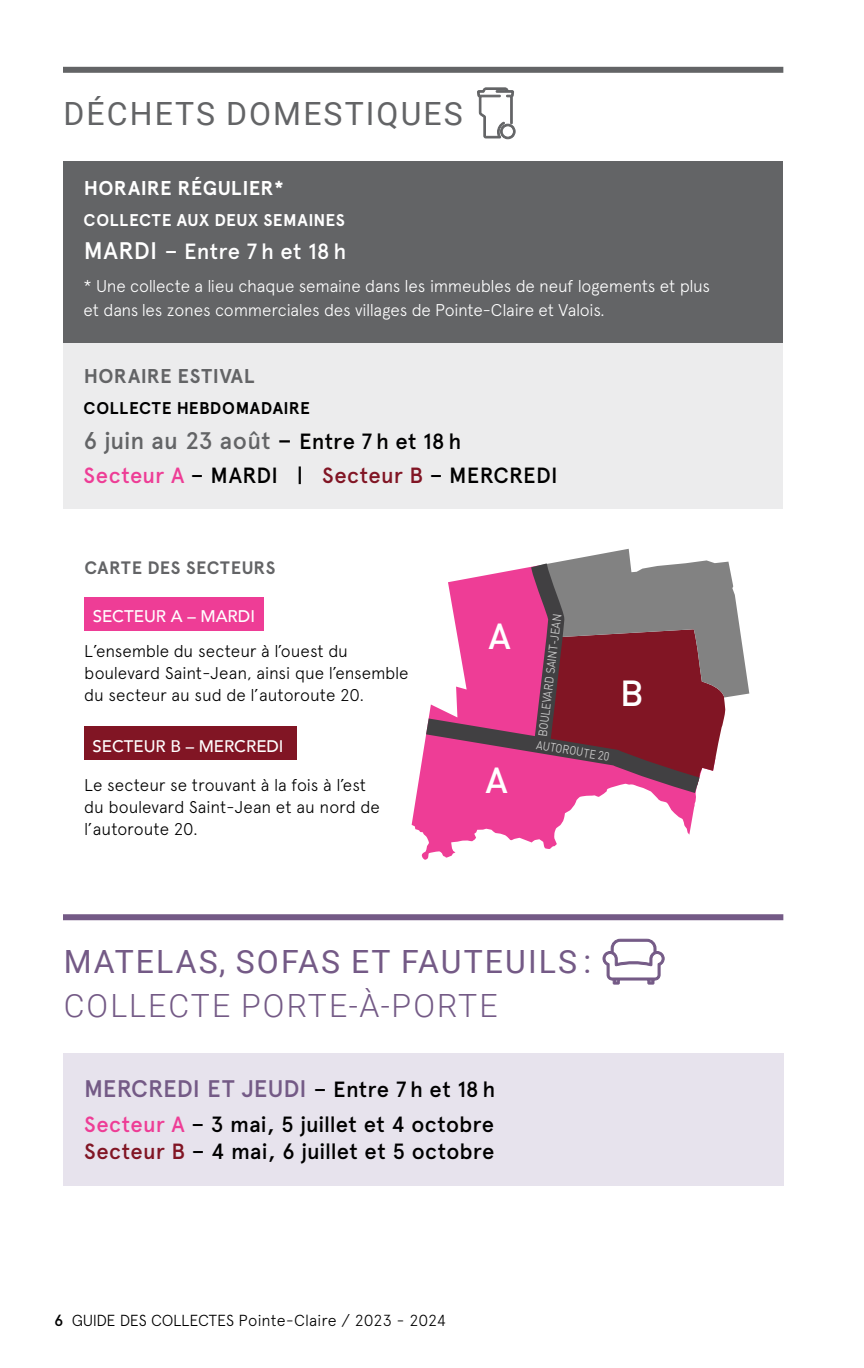
<style>
.page{position:relative;width:864px;height:1368px;background:#fff}
.page>*{position:absolute;margin:0;border:0;box-sizing:border-box;transform-origin:0 0}
.t1{font:500 35.8px "DIN";color:#fff}
.t2{font:32px "Roboto";letter-spacing:.065em;color:#745a86}
.t3{font:300 32px "Roboto";letter-spacing:.065em;color:#745a86}
.t4{font:32px "Roboto";letter-spacing:.065em;color:#636466}
.t5{font:500 24px "Apercu";letter-spacing:-.005em;color:#745a86}
.t6{font:500 24px "Apercu";color:#636466}
.t7{font:500 22px/26.4px "Apercu";letter-spacing:.01em;color:#000}
.t8{font:500 22px "Apercu";letter-spacing:.01em;color:#fff}
.t9{font:700 20px "Apercu";letter-spacing:.02em;color:#fff}
.t10{font:700 20px "Apercu";letter-spacing:.025em;color:#636466}
.t11{font:700 18px "Apercu";letter-spacing:.03em;color:#636466}
.t12{font:300 17px/22px "Apercu";letter-spacing:-.005em;color:#000}
.t13{font:300 17px/24px "Apercu";letter-spacing:-.015em;color:#fff}
.t14{font:700 17px "Apercu";letter-spacing:.035em;color:#fff}
.t15{font:700 17px "Apercu";letter-spacing:.025em;color:#000}
.t16{font:500 16.8px "Avenir";color:#fff}
.t17{font:300 16px "Apercu";letter-spacing:-.005em;color:#000}
.t18{font:12px "DIN";color:#c9c9c9;scale:.89 1}
.s1{font-size:24px}
.s2{color:#000}
.s3{font-size:22px;color:#000}
.s4{color:#ee3d96}
.s5{color:#811524}
.s6{font-weight:500}
</style>
<div class="page">
<div style="left:63px;top:67px;width:720px;height:6px;background:#636466"></div>
<svg style="left:477px;top:87px;width:39px;height:53px"></svg>
<svg style="left:412px;top:549px;width:337px;height:311px"></svg>
<div style="left:63px;top:161px;width:720px;height:182px;background:#636466"></div>
<div style="left:63px;top:343px;width:720px;height:165px;background:#ececed"></div>
<div style="left:84px;top:597px;width:179px;height:34px;background:#ee3d96"></div>
<div style="left:84px;top:726px;width:213px;height:34px;background:#811524"></div>
<div style="left:63px;top:914px;width:720px;height:6px;background:#745a86"></div>
<div style="left:63px;top:1053px;width:720px;height:133px;background:#e7e3ed"></div>
<svg style="left:603px;top:939px;width:62px;height:46px"></svg>
<h2 class="t4" style="left:64px;top:92px;width:401px">DÉCHETS DOMESTIQUES</h2>
<p class="t9" style="left:84px;top:176px;width:202px">HORAIRE RÉGULIER*</p>
<p class="t14" style="left:84px;top:210px;width:263px">COLLECTE AUX DEUX SEMAINES</p>
<p class="t8" style="left:84px;top:238px;width:264px"><span class="s1">MARDI</span> – Entre 7 h et 18 h</p>
<p class="t13" style="left:84px;top:274px;width:628px">* Une collecte a lieu chaque semaine dans les immeubles de neuf logements et plus et dans les zones commerciales des villages de Pointe-Claire et Valois.</p>
<p class="t10" style="left:84px;top:363px;width:172px">HORAIRE ESTIVAL</p>
<p class="t15" style="left:84px;top:397px;width:228px">COLLECTE HEBDOMADAIRE</p>
<h3 class="t6" style="left:84px;top:426px;width:379px">6 juin au 23 août <span class="s2">–</span> <span class="s3">Entre 7 h et 18 h</span></h3>
<p class="t7" style="left:84px;top:462px;width:476px"><span class="s4">Secteur A</span> – MARDI | <span class="s5">Secteur B</span> – MERCREDI</p>
<p class="t11" style="left:84px;top:557px;width:193px">CARTE DES SECTEURS</p>
<p class="t16" style="left:93px;top:602px;width:164px">SECTEUR A – MARDI</p>
<p class="t12" style="left:84px;top:640px;width:326px">L’ensemble du secteur à l’ouest du boulevard Saint-Jean, ainsi que l’ensemble du secteur au sud de l’autoroute 20.</p>
<p class="t16" style="left:93px;top:731px;width:193px">SECTEUR B – MERCREDI</p>
<p class="t12" style="left:84px;top:774px;width:297px">Le secteur se trouvant à la fois à l’est du boulevard Saint-Jean et au nord de l’autoroute 20.</p>
<h1 class="t1" style="left:489px;top:613px;width:24px">A</h1>
<h1 class="t1" style="left:486px;top:757px;width:24px">A</h1>
<p class="t18" style="left:535px;top:736px;width:140px;rotate:-83deg">BOULEVARD SAINT-JEAN</p>
<p class="t18" style="left:538px;top:737px;width:85px;rotate:10deg">AUTOROUTE 20</p>
<h1 class="t1" style="left:620px;top:670px;width:25px">B</h1>
<h2 class="t2" style="left:64px;top:939px;width:529px">MATELAS, SOFAS ET FAUTEUILS :</h2>
<h2 class="t3" style="left:64px;top:983px;width:435px">COLLECTE PORTE-À-PORTE</h2>
<h3 class="t5" style="left:84px;top:1074px;width:413px">MERCREDI ET JEUDI <span class="s3">– Entre 7 h et 18 h</span></h3>
<p class="t7" style="left:84px;top:1112px;width:412px"><span class="s4">Secteur A</span> – 3 mai, 5 juillet et 4 octobre<br><span class="s5">Secteur B</span> – 4 mai, 6 juillet et 5 octobre</p>
<p class="t17" style="left:54px;top:1311px;width:394px"><span class="s6">6</span> GUIDE DES COLLECTES Pointe-Claire / 2023 - 2024</p>
</div>
